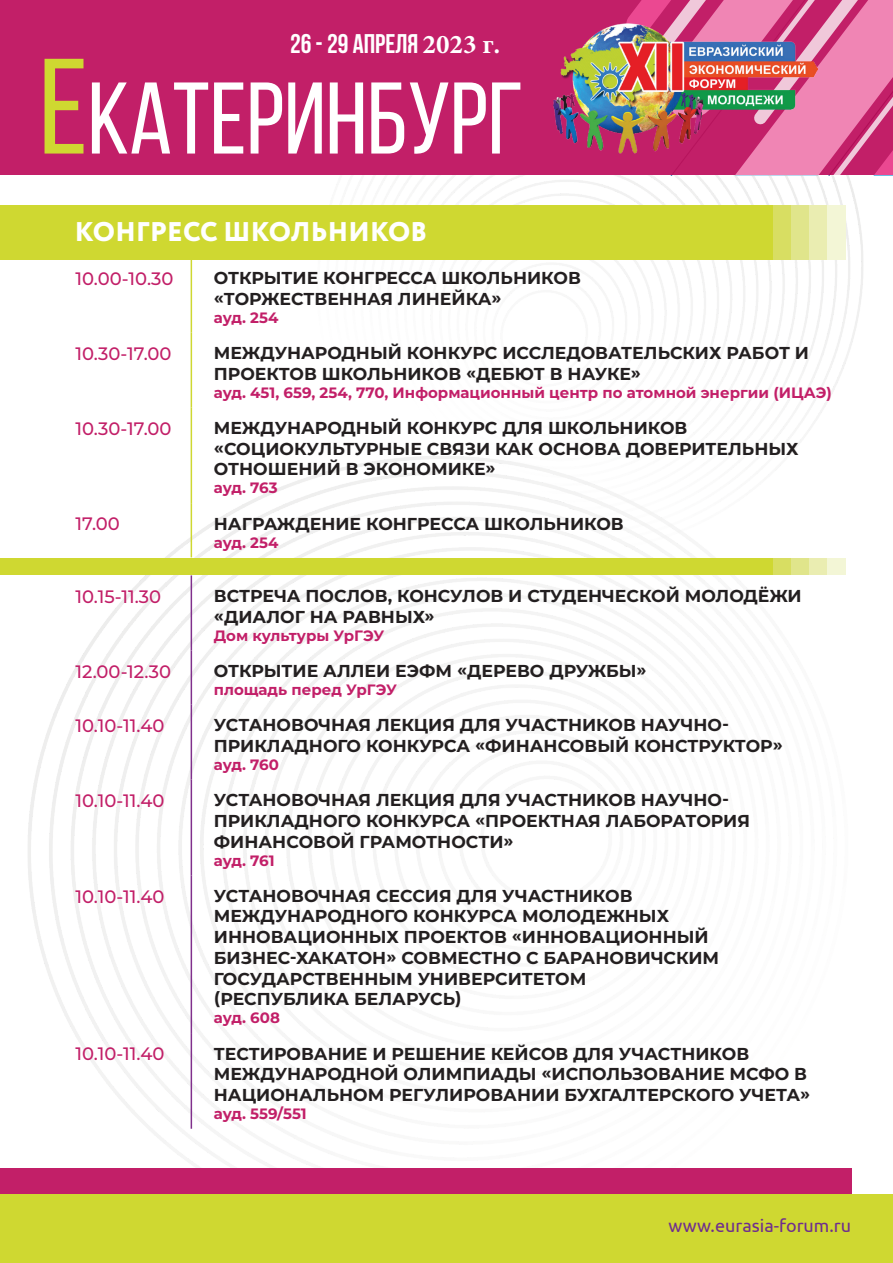
<style>
.page{position:relative;width:893px;height:1263px;background:#fff}
.page>*{position:absolute;margin:0;border:0;box-sizing:border-box;transform-origin:0 0}
.t1{font:101.55px "Bebas Neue";color:#fff}
.t2{font:800 27px "Circe";letter-spacing:.01em;color:#fff}
.t3{font:700 27px "Bebas Neue";color:#fff}
.t4{font:500 18px "Montserrat";color:#c21f68}
.t5{font:18px "Ubuntu";color:#6f2d8e}
.t6{font:700 17.25px/20.7px "Montserrat";color:#231f20}
.t7{font:700 15px "Montserrat";color:#c21f68}
.s1{font-family:"Minion Pro"}
.s2{font-size:135.3px;color:#cfd831}
</style>
<div class="page">
<img style="left:28px;top:175px;width:835px;height:1019px">
<div style="left:0;top:0;width:893px;height:175px;background:#c21f68"></div>
<svg style="left:628px;top:0;width:265px;height:175px"></svg>
<img style="left:553px;top:18px;width:264px;height:139px">
<div style="left:0;top:1194px;width:893px;height:69px;background:#cfd831"></div>
<hr style="left:191px;top:258px;width:1px;height:74px;background:#cfd831">
<hr style="left:191px;top:332px;width:1px;height:75px;background:#cfd831">
<hr style="left:191px;top:407px;width:1px;height:96px;background:#cfd831">
<hr style="left:191px;top:503px;width:1px;height:54px;background:#cfd831">
<hr style="left:191px;top:575px;width:1px;height:75px;background:#80308c">
<hr style="left:191px;top:650px;width:1px;height:55px;background:#80308c">
<hr style="left:191px;top:705px;width:1px;height:75px;background:#80308c">
<hr style="left:191px;top:780px;width:1px;height:95px;background:#80308c">
<hr style="left:191px;top:875px;width:1px;height:158px;background:#80308c">
<hr style="left:191px;top:1033px;width:1px;height:96px;background:#80308c">
<div style="left:0;top:205px;width:773px;height:54px;background:#cfd831"></div>
<div style="left:773px;top:205px;width:18px;height:54px;background:#d8de62"></div>
<div style="left:791px;top:205px;width:18px;height:54px;background:#e0e58b"></div>
<div style="left:809px;top:205px;width:18px;height:54px;background:#eaedb1"></div>
<div style="left:827px;top:205px;width:18px;height:54px;background:#f3f6d6"></div>
<div style="left:0;top:558px;width:773px;height:17px;background:#cfd831"></div>
<div style="left:773px;top:558px;width:18px;height:17px;background:#d8de62"></div>
<div style="left:791px;top:558px;width:18px;height:17px;background:#e0e58b"></div>
<div style="left:809px;top:558px;width:18px;height:17px;background:#eaedb1"></div>
<div style="left:827px;top:558px;width:18px;height:17px;background:#f3f6d6"></div>
<div style="left:0;top:1168px;width:851px;height:26px;background:#c21f68"></div>
<h2 class="t3" style="left:290px;top:29px;width:212px">26 - 29 апреля <span class="s1">2023 г.</span></h2>
<h1 class="t1" style="left:39px;top:63px;width:486px"><span class="s2">Е</span>катеринбург</h1>
<h2 class="t2" style="left:75px;top:214px;width:354px">КОНГРЕСС ШКОЛЬНИКОВ</h2>
<p class="t4" style="left:76px;top:266px;width:100px">10.00-10.30</p>
<p class="t6" style="left:214px;top:267px;width:368px">ОТКРЫТИЕ КОНГРЕССА ШКОЛЬНИКОВ «ТОРЖЕСТВЕННАЯ ЛИНЕЙКА»</p>
<p class="t7" style="left:214px;top:307px;width:66px">ауд. 254</p>
<p class="t4" style="left:76px;top:341px;width:98px">10.30-17.00</p>
<p class="t6" style="left:214px;top:342px;width:597px">МЕЖДУНАРОДНЫЙ КОНКУРС ИССЛЕДОВАТЕЛЬСКИХ РАБОТ И<br>ПРОЕКТОВ ШКОЛЬНИКОВ «ДЕБЮТ В НАУКЕ»</p>
<p class="t7" style="left:214px;top:382px;width:619px">ауд. 451, 659, 254, 770, Информационный центр по атомной энергии (ИЦАЭ)</p>
<p class="t4" style="left:76px;top:416px;width:98px">10.30-17.00</p>
<p class="t6" style="left:214px;top:417px;width:586px">МЕЖДУНАРОДНЫЙ КОНКУРС ДЛЯ ШКОЛЬНИКОВ «СОЦИОКУЛЬТУРНЫЕ СВЯЗИ КАК ОСНОВА ДОВЕРИТЕЛЬНЫХ<br>ОТНОШЕНИЙ В ЭКОНОМИКЕ»</p>
<p class="t7" style="left:214px;top:477px;width:65px">ауд. 763</p>
<p class="t4" style="left:76px;top:511px;width:46px">17.00</p>
<p class="t6" style="left:214px;top:512px;width:411px">НАГРАЖДЕНИЕ КОНГРЕССА ШКОЛЬНИКОВ</p>
<p class="t7" style="left:214px;top:531px;width:66px">ауд. 254</p>
<p class="t4" style="left:76px;top:584px;width:87px">10.15-11.30</p>
<p class="t6" style="left:214px;top:584px;width:589px">ВСТРЕЧА ПОСЛОВ, КОНСУЛОВ И СТУДЕНЧЕСКОЙ МОЛОДЁЖИ «ДИАЛОГ НА РАВНЫХ»</p>
<p class="t7" style="left:214px;top:624px;width:172px">Дом культуры УрГЭУ</p>
<p class="t4" style="left:76px;top:659px;width:97px">12.00-12.30</p>
<p class="t6" style="left:214px;top:659px;width:434px">ОТКРЫТИЕ АЛЛЕИ ЕЭФМ «ДЕРЕВО ДРУЖБЫ»</p>
<p class="t7" style="left:214px;top:679px;width:185px">площадь перед УрГЭУ</p>
<p class="t4" style="left:76px;top:713px;width:90px">10.10-11.40</p>
<p class="t6" style="left:214px;top:714px;width:570px">УСТАНОВОЧНАЯ ЛЕКЦИЯ ДЛЯ УЧАСТНИКОВ НАУЧНО-<br>ПРИКЛАДНОГО КОНКУРСА «ФИНАНСОВЫЙ КОНСТРУКТОР»</p>
<p class="t7" style="left:214px;top:754px;width:67px">ауд. 760</p>
<p class="t4" style="left:76px;top:788px;width:90px">10.10-11.40</p>
<p class="t6" style="left:214px;top:789px;width:538px">УСТАНОВОЧНАЯ ЛЕКЦИЯ ДЛЯ УЧАСТНИКОВ НАУЧНО-<br>ПРИКЛАДНОГО КОНКУРСА «ПРОЕКТНАЯ ЛАБОРАТОРИЯ<br>ФИНАНСОВОЙ ГРАМОТНОСТИ»</p>
<p class="t7" style="left:214px;top:849px;width:62px">ауд. 761</p>
<p class="t4" style="left:76px;top:883px;width:90px">10.10-11.40</p>
<p class="t6" style="left:214px;top:884px;width:507px">УСТАНОВОЧНАЯ СЕССИЯ ДЛЯ УЧАСТНИКОВ МЕЖДУНАРОДНОГО КОНКУРСА МОЛОДЕЖНЫХ ИННОВАЦИОННЫХ ПРОЕКТОВ «ИННОВАЦИОННЫЙ БИЗНЕС-ХАКАТОН» СОВМЕСТНО С БАРАНОВИЧСКИМ ГОСУДАРСТВЕННЫМ УНИВЕРСИТЕТОМ (РЕСПУБЛИКА БЕЛАРУСЬ)</p>
<p class="t7" style="left:214px;top:1007px;width:68px">ауд. 608</p>
<p class="t4" style="left:76px;top:1041px;width:90px">10.10-11.40</p>
<p class="t6" style="left:214px;top:1042px;width:598px">ТЕСТИРОВАНИЕ И РЕШЕНИЕ КЕЙСОВ ДЛЯ УЧАСТНИКОВ<br>МЕЖДУНАРОДНОЙ ОЛИМПИАДЫ «ИСПОЛЬЗОВАНИЕ МСФО В<br>НАЦИОНАЛЬНОМ РЕГУЛИРОВАНИИ БУХГАЛТЕРСКОГО УЧЕТА»</p>
<p class="t7" style="left:214px;top:1103px;width:94px">ауд. 559/551</p>
<p class="t5" style="left:669px;top:1215px;width:184px">www.eurasia-forum.ru</p>
</div>
